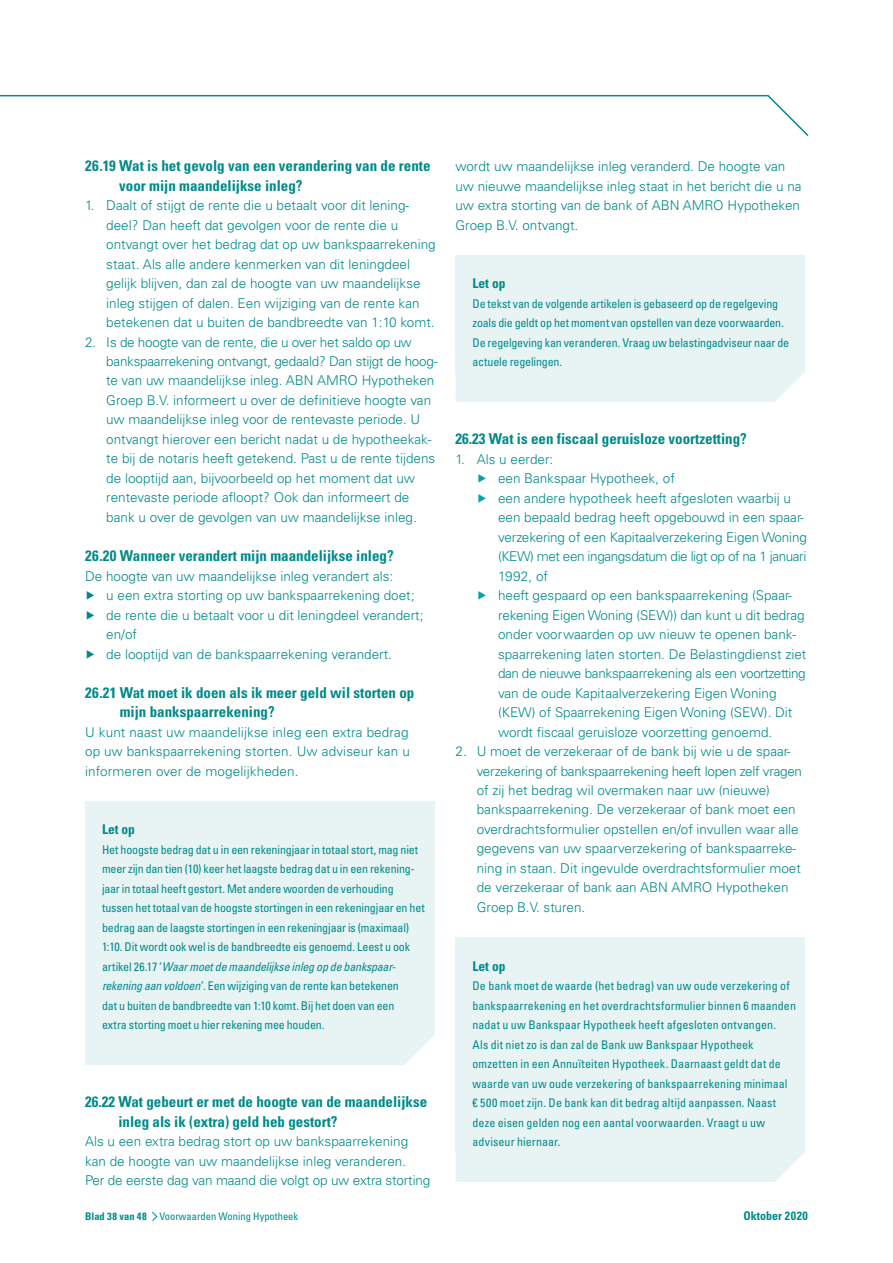
<style>
.page{position:relative;width:893px;height:1263px;background:#fff}
.page>*{position:absolute;margin:0;border:0;box-sizing:border-box;transform-origin:0 0}
.t1{font:700 condensed 15px/19.5px "Univers LT Std";color:#008a89}
.t2{font:300 13.5px/19.5px "Univers LT Std";color:#008a89}
.t3{font:300 13.5px "Univers LT Std";letter-spacing:-.03em;color:#008a89}
.t4{font:700 condensed 13.5px "Univers LT Std";color:#008a89}
.t5{font:condensed 12px/19.5px "Univers LT Std";letter-spacing:-.005em;color:#008a89}
.t6{font:700 condensed 12px "Univers LT Std";color:#008a89}
.t7{font:condensed 10.5px "Univers LT Std";color:#008a89}
.s1{font-style:italic}
.s2{font-weight:700}
.s3{color:#00a3a5}
</style>
<div class="page">
<svg style="left:0;top:94px;width:809px;height:42px"></svg>
<svg style="left:152px;top:1211px;width:6px;height:10px"></svg>
<div style="left:85px;top:801px;width:349px;height:234px;background:#e8f3f4"></div>
<div style="left:85px;top:1035px;width:349px;height:30px;background:#e8f3f4"></div>
<div style="left:455px;top:255px;width:350px;height:117px;background:#e8f3f4"></div>
<div style="left:455px;top:372px;width:350px;height:30px;background:#e8f3f4"></div>
<div style="left:455px;top:938px;width:350px;height:214px;background:#e8f3f4"></div>
<div style="left:455px;top:1152px;width:349px;height:30px;background:#e8f3f4"></div>
<p class="t1" style="left:119px;top:156px;width:313px;text-indent:-34px">26.19 Wat is het gevolg van een verandering van de rente voor mijn maandelijkse inleg?</p>
<p class="t2" style="left:106px;top:195px;width:331px;text-indent:-21px">1. Daalt of stijgt de rente die u betaalt voor dit lening&shy;deel? Dan heeft dat gevolgen voor de rente die u ontvangt over het bedrag dat op uw bankspaarrekening staat. Als alle andere kenmerken van dit leningdeel gelijk blijven, dan zal de hoogte van uw maandelijkse inleg stijgen of dalen. Een wijziging van de rente kan betekenen dat u buiten de bandbreedte van 1:10 komt.</p>
<p class="t2" style="left:106px;top:332px;width:333px;text-indent:-21px">2. Is de hoogte van de rente, die u over het saldo op uw bankspaarrekening ontvangt, gedaald? Dan stijgt de hoog&shy;te van uw maandelijkse inleg. ABN AMRO Hypotheken Groep B.V. informeert u over de definitieve hoogte van uw maandelijkse inleg voor de rentevaste periode. U ontvangt hierover een bericht nadat u de hypotheekak&shy;te bij de notaris heeft getekend. Past u de rente tijdens de looptijd aan, bijvoorbeeld op het moment dat uw rentevaste periode afloopt? Ook dan informeert de bank u over de gevolgen van uw maandelijkse inleg.</p>
<p class="t1" style="left:85px;top:546px;width:310px">26.20 Wanneer verandert mijn maandelijkse inleg?</p>
<p class="t2" style="left:85px;top:566px;width:310px">De hoogte van uw maandelijkse inleg verandert als:</p>
<p class="t2" style="left:85px;top:585px;width:331px">▶ u een extra storting op uw bankspaarrekening doet;</p>
<p class="t2" style="left:85px;top:605px;width:340px">▶ de rente die u betaalt voor u dit leningdeel verandert;</p>
<p class="t2" style="left:106px;top:624px;width:32px">en/of</p>
<p class="t2" style="left:85px;top:644px;width:308px">▶ de looptijd van de bankspaarrekening verandert.</p>
<p class="t1" style="left:120px;top:682px;width:296px;text-indent:-35px">26.21 Wat moet ik doen als ik meer geld wil storten op mijn bankspaarrekening?</p>
<p class="t2" style="left:85px;top:722px;width:326px;text-align:justify">U kunt naast uw maandelijkse inleg een extra bedrag op uw bankspaarrekening storten. Uw adviseur kan u informeren over de mogelijkheden.</p>
<p class="t4" style="left:102px;top:821px;width:34px">Let op</p>
<p class="t5" style="left:102px;top:839px;width:324px">Het hoogste bedrag dat u in een rekeningjaar in totaal stort, mag niet meer zijn dan tien (10) keer het laagste bedrag dat u in een rekening&shy;jaar in totaal heeft gestort. Met andere woorden de verhouding tussen het totaal van de hoogste stortingen in een rekeningjaar en het bedrag aan de laagste stortingen in een rekeningjaar is (maximaal)<br>1:10. Dit wordt ook wel is de bandbreedte eis genoemd. Leest u ook artikel 26.17 ‘<span class="s1">Waar moet de maandelijkse inleg op de bankspaar&shy;rekening aan voldoen</span>’. Een wijziging van de rente kan betekenen<br>dat u buiten de bandbreedte van 1:10 komt. Bij het doen van een<br>extra storting moet u hier rekening mee houden.</p>
<p class="t1" style="left:118px;top:1092px;width:310px;text-indent:-33px">26.22 Wat gebeurt er met de hoogte van de maandelijkse inleg als ik (extra) geld heb gestort?</p>
<p class="t2" style="left:85px;top:1131px;width:347px">Als u een extra bedrag stort op uw bankspaarrekening kan de hoogte van uw maandelijkse inleg veranderen.<br>Per de eerste dag van maand die volgt op uw extra storting</p>
<p class="t7" style="left:85px;top:1209px;width:215px"><span class="s2">Blad 38 van 48</span> Voorwaarden Woning Hypotheek</p>
<p class="t2" style="left:455px;top:156px;width:348px">wordt uw maandelijkse inleg veranderd. De hoogte van uw nieuwe maandelijkse inleg staat in het bericht die u na uw extra storting van de bank of ABN AMRO Hypotheken Groep B.V. ontvangt.</p>
<p class="t4" style="left:472px;top:275px;width:34px">Let op</p>
<p class="t5" style="left:472px;top:293px;width:318px">De tekst van de volgende artikelen is gebaseerd op de regelgeving zoals die geldt op het moment van opstellen van deze voorwaarden.<br>De regelgeving kan veranderen. Vraag uw belastingadviseur naar de actuele regelingen.</p>
<p class="t1" style="left:455px;top:429px;width:293px">26.23 Wat is een fiscaal geruisloze voortzetting?</p>
<p class="t2" style="left:455px;top:449px;width:99px">1. Als u eerder:</p>
<p class="t2" style="left:477px;top:468px;width:200px"><span class="s3">▶</span> een Bankspaar Hypotheek, of</p>
<p class="t2" style="left:477px;top:488px;width:316px"><span class="s3">▶</span> een andere hypotheek heeft afgesloten waarbij u</p>
<p class="t2" style="left:498px;top:507px;width:307px">een bepaald bedrag heeft opgebouwd in een spaar-</p>
<p class="t2" style="left:498px;top:527px;width:310px">verzekering of een Kapitaalverzekering Eigen Woning</p>
<p class="t3" style="left:498px;top:548px;width:310px">(KEW) met een ingangsdatum die ligt op of na 1 januari</p>
<p class="t2" style="left:498px;top:566px;width:52px">1992, of</p>
<p class="t2" style="left:477px;top:585px;width:317px"><span class="s3">▶</span> heeft gespaard op een bankspaarrekening (Spaar-</p>
<p class="t2" style="left:498px;top:605px;width:308px">rekening Eigen Woning (SEW)) dan kunt u dit bedrag</p>
<p class="t2" style="left:498px;top:624px;width:300px">onder voorwaarden op uw nieuw te openen bank-</p>
<p class="t2" style="left:498px;top:644px;width:310px">spaarrekening laten storten. De Belastingdienst ziet</p>
<p class="t3" style="left:498px;top:665px;width:309px">dan de nieuwe bankspaarrekening als een voortzetting</p>
<p class="t2" style="left:498px;top:683px;width:280px">van de oude Kapitaalverzekering Eigen Woning</p>
<p class="t2" style="left:498px;top:702px;width:296px">(KEW) of Spaarrekening Eigen Woning (SEW). Dit</p>
<p class="t2" style="left:498px;top:722px;width:276px">wordt fiscaal geruisloze voorzetting genoemd.</p>
<p class="t2" style="left:477px;top:741px;width:327px;text-indent:-21px">2. U moet de verzekeraar of de bank bij wie u de spaar&shy;verzekering of bankspaarrekening heeft lopen zelf vragen of zij het bedrag wil overmaken naar uw (nieuwe) bankspaarrekening. De verzekeraar of bank moet een overdrachtsformulier opstellen en/of invullen waar alle gegevens van uw spaarverzekering of bankspaarreke&shy;ning in staan. Dit ingevulde overdrachtsformulier moet de verzekeraar of bank aan ABN AMRO Hypotheken Groep B.V. sturen.</p>
<p class="t4" style="left:472px;top:957px;width:34px">Let op</p>
<p class="t5" style="left:472px;top:976px;width:325px">De bank moet de waarde (het bedrag) van uw oude verzekering of bankspaarrekening en het overdrachtsformulier binnen 6 maanden nadat u uw Bankspaar Hypotheek heeft afgesloten ontvangen.<br>Als dit niet zo is dan zal de Bank uw Bankspaar Hypotheek omzetten in een Annuïteiten Hypotheek. Daarnaast geldt dat de waarde van uw oude verzekering of bankspaarrekening minimaal<br>€ 500 moet zijn. De bank kan dit bedrag altijd aanpassen. Naast deze eisen gelden nog een aantal voorwaarden. Vraagt u uw adviseur hiernaar.</p>
<p class="t6" style="left:743px;top:1208px;width:66px">Oktober 2020</p>
</div>
